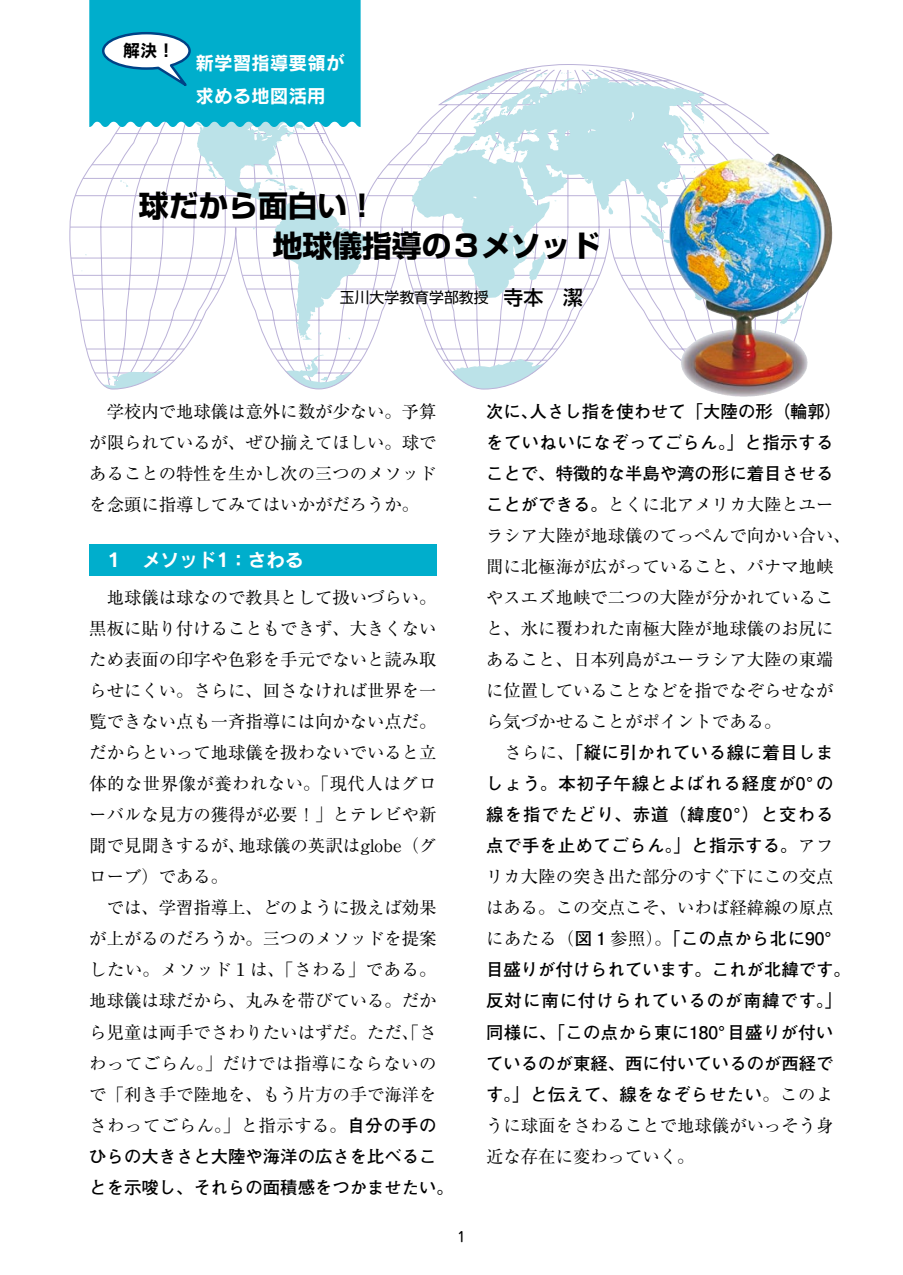
<style>
.page{position:relative;width:903px;height:1275px;background:#fff}
.page>*{position:absolute;margin:0;border:0;box-sizing:border-box;transform-origin:0 0}
.t1{font:700 29.75px/39.7px "Shin Go Pro";color:#000}
.t2{font:18.55px/32.6px "Rodin Pro B 90 pv RKSJ H";color:#fff}
.t3{font:18.55px "Rodin Pro B";color:#fff}
.t4{font:17.32px/31px "Ryumin Pro";color:#000}
.t5{font:700 17.32px/31px "Futo Go B101 Pro";color:#000}
.t6{font:700 17.32px/31px "Futo Go B101 Pro";letter-spacing:.02em;color:#000}
.t7{font:17.32px "Rodin Pro B 90 pv RKSJ H";color:#000}
.t8{font:14.88px "Shin Go Pro";color:#000}
.s1{font-weight:500;font-size:19.78px}
.s2{font-family:"Futo Go B101 Pro";font-weight:700}
.s3{font-family:"Ryumin Pro";font-weight:400}
</style>
<div class="page">
<div style="left:89px;top:544px;width:348px;height:31px;background:#00aecc"></div>
<svg style="left:69px;top:64px;width:748px;height:325px"></svg>
<svg style="left:89px;top:0;width:272px;height:132px;background:#1fb6d1"></svg>
<img style="left:751px;top:285px;width:62px;height:85px">
<p class="t7" style="left:123px;top:39px;width:54px">解決！</p>
<p class="t2" style="left:195px;top:46px;width:150px">新学習指導要領が求める地図活用</p>
<h1 class="t1" style="left:273px;top:183px;width:329px;text-indent:-134px">球だから面白い！<br>地球儀指導の３メソッド</h1>
<p class="t8" style="left:340px;top:285px;width:245px">玉川大学教育学部教授　<span class="s1">寺本　潔</span></p>
<p class="t4" style="left:89px;top:395px;width:349px;text-align:justify">　学校内で地球儀は意外に数が少ない。予算が限られているが、ぜひ揃えてほしい。球であることの特性を生かし次の三つのメソッドを念頭に指導してみてはいかがだろうか。</p>
<p class="t3" style="left:105px;top:548px;width:200px">１　メソッド1：さわる</p>
<p class="t4" style="left:89px;top:581px;width:349px">　地球儀は球なので教具として扱いづらい。黒板に貼り付けることもできず、大きくないため表面の印字や色彩を手元でないと読み取らせにくい。さらに、回さなければ世界を一覧できない点も一斉指導には向かない点だ。だからといって地球儀を扱わないでいると立体的な世界像が養われない。「現代人はグローバルな見方の獲得が必要！」とテレビや新聞で見聞きするが、地球儀の英訳はglobe（グローブ）である。<br>　では、学習指導上、どのように扱えば効果が上がるのだろうか。三つのメソッドを提案したい。メソッド１は、「さわる」である。地球儀は球だから、丸みを帯びている。だから児童は両手でさわりたいはずだ。ただ、「さわってごらん。」だけでは指導にならないので「利き手で陸地を、もう片方の手で海洋をさわってごらん。」と指示する。<span class="s2">自分の手の</span></p>
<p class="t5" style="left:89px;top:1138px;width:366px">ひらの大きさと大陸や海洋の広さを比べることを示唆し、それらの面積感をつかませたい。</p>
<p class="t5" style="left:486px;top:394px;width:357px">次に、人さし指を使わせて「大陸の形（輪郭）をていねいになぞってごらん。」と指示することで、特徴的な半島や湾の形に着目させる</p>
<p class="t4" style="left:486px;top:488px;width:366px"><span class="s2">ことができる。</span>とくに北アメリカ大陸とユーラシア大陸が地球儀のてっぺんで向かい合い、間に北極海が広がっていること、パナマ地峡やスエズ地峡で二つの大陸が分かれていること、氷に覆われた南極大陸が地球儀のお尻にあること、日本列島がユーラシア大陸の東端に位置していることなどを指でなぞらせながら気づかせることがポイントである。</p>
<p class="t5" style="left:486px;top:735px;width:349px;text-align:justify"><span class="s3">　さらに、</span>「縦に引かれている線に着目しましょう。本初子午線とよばれる経度が0°の線を指でたどり、赤道（緯度0°）と交わる点で手を止めてごらん。」と指示する。<span class="s3">アフ</span></p>
<p class="t4" style="left:486px;top:860px;width:349px">リカ大陸の突き出た部分のすぐ下にこの交点はある。この交点こそ、いわば経緯線の原点</p>
<p class="t6" style="left:486px;top:921px;width:366px"><span class="s3">にあたる（</span>図１<span class="s3">参照）。</span>「この点から北に90°目盛りが付けられています。これが北緯です。反対に南に付けられているのが南緯です。」同様に、「この点から東に180°目盛りが付いているのが東経、西に付いているのが西経です。」と伝えて、線をなぞらせたい<span class="s3">。このよ</span></p>
<p class="t4" style="left:486px;top:1108px;width:349px">うに球面をさわることで地球儀がいっそう身近な存在に変わっていく。</p>
</div>
